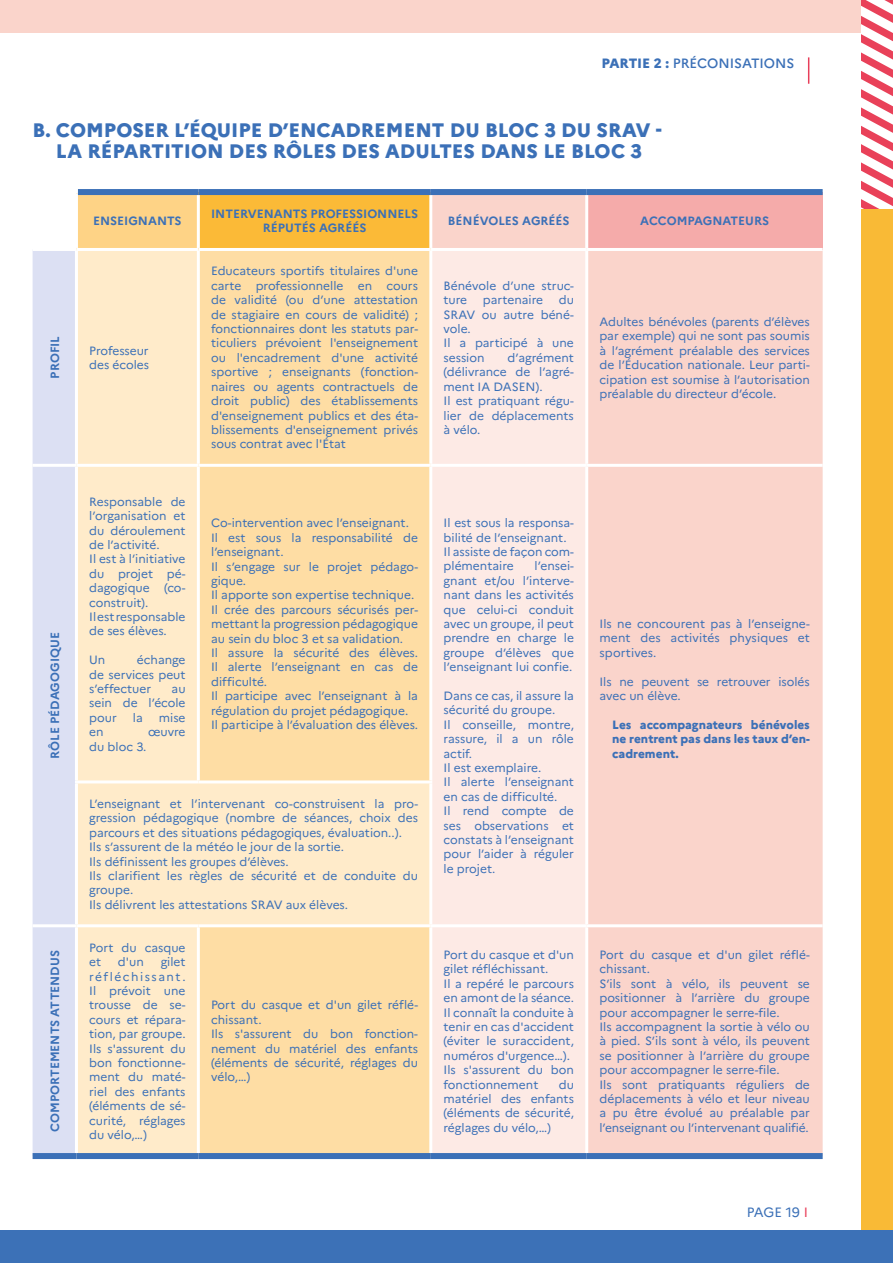
<style>
.page{position:relative;width:893px;height:1263px;background:#fff}
.page>*{position:absolute;margin:0;border:0;box-sizing:border-box;transform-origin:0 0}
.t1{font:800 19.5px/21px "Marianne";color:#3b70b7;text-align:center}
.t2{font:500 13.5px "Marianne";letter-spacing:-.005em;color:#3b70b7}
.t3{font:13.5px "Marianne";letter-spacing:-.015em;color:#3b70b7}
.t4{font:12px/14.4px "Marianne";color:#3b70b7}
.t5{font:700 12px/14.4px "Marianne";color:#3b70b7;text-align:center}
.t6{font:800 12px/14.4px "Marianne";color:#3b70b7;text-align:justify}
.s1{font-weight:800}
.s2{color:#e83f5a}
</style>
<div class="page">
<svg style="left:861px;top:0;width:32px;height:209px"></svg>
<div style="left:861px;top:209px;width:32px;height:1041px;background:#f9ba36"></div>
<div style="left:0;top:1231px;width:893px;height:32px;background:#3c71b7"></div>
<div style="left:0;top:0;width:861px;height:32px;background:#fad4cb"></div>
<svg style="left:808px;top:57px;width:1px;height:27px"></svg>
<div style="left:76px;top:192px;width:122px;height:57px;background:#fed386"></div>
<div style="left:198px;top:192px;width:233px;height:57px;background:#fbba37"></div>
<div style="left:432px;top:195px;width:391px;height:958px;background:#fad4cb"></div>
<div style="left:587px;top:192px;width:236px;height:57px;background:#f5abaa"></div>
<div style="left:33px;top:251px;width:42px;height:902px;background:#dce0f3"></div>
<div style="left:78px;top:251px;width:120px;height:902px;background:#ffebca"></div>
<svg style="left:198px;top:251px;width:231px;height:902px;background:#fedfaa"></svg>
<div style="left:432px;top:251px;width:153px;height:902px;background:#fdeae5"></div>
<hr style="left:33px;top:191px;width:45px;height:3px;background:#fff">
<hr style="left:75px;top:194px;width:3px;height:54px;background:#fff">
<hr style="left:197px;top:195px;width:3px;height:53px;background:#fff">
<hr style="left:429px;top:195px;width:3px;height:53px;background:#fff">
<hr style="left:585px;top:195px;width:3px;height:53px;background:#fff">
<hr style="left:76px;top:248px;width:122px;height:3px;background:#fff">
<hr style="left:198px;top:248px;width:233px;height:3px;background:#fff">
<hr style="left:197px;top:251px;width:3px;height:213px;background:#fff">
<hr style="left:431px;top:248px;width:156px;height:3px;background:#fff">
<hr style="left:587px;top:248px;width:236px;height:3px;background:#fff">
<hr style="left:585px;top:251px;width:3px;height:213px;background:#fff">
<hr style="left:33px;top:464px;width:43px;height:3px;background:#fff">
<hr style="left:76px;top:464px;width:122px;height:3px;background:#fff">
<hr style="left:198px;top:464px;width:233px;height:3px;background:#fff">
<hr style="left:197px;top:467px;width:3px;height:313px;background:#fff">
<hr style="left:431px;top:464px;width:156px;height:3px;background:#fff">
<hr style="left:587px;top:464px;width:236px;height:3px;background:#fff">
<hr style="left:585px;top:467px;width:3px;height:315px;background:#fff">
<hr style="left:75px;top:780px;width:123px;height:3px;background:#fff">
<hr style="left:198px;top:780px;width:234px;height:3px;background:#fff">
<hr style="left:585px;top:782px;width:3px;height:142px;background:#fff">
<hr style="left:33px;top:924px;width:43px;height:3px;background:#fff">
<hr style="left:76px;top:924px;width:122px;height:3px;background:#fff">
<hr style="left:198px;top:924px;width:233px;height:3px;background:#fff">
<hr style="left:197px;top:927px;width:3px;height:226px;background:#fff">
<hr style="left:431px;top:924px;width:156px;height:3px;background:#fff">
<hr style="left:587px;top:924px;width:236px;height:3px;background:#fff">
<hr style="left:585px;top:927px;width:3px;height:226px;background:#fff">
<div style="left:78px;top:189px;width:120px;height:6px;background:#3b70b7"></div>
<div style="left:198px;top:189px;width:233px;height:6px;background:#3b70b7"></div>
<div style="left:431px;top:189px;width:156px;height:6px;background:#3b70b7"></div>
<div style="left:587px;top:189px;width:236px;height:6px;background:#3b70b7"></div>
<div style="left:33px;top:1153px;width:43px;height:6px;background:#3b70b7"></div>
<div style="left:76px;top:1153px;width:122px;height:6px;background:#3b70b7"></div>
<div style="left:198px;top:1153px;width:233px;height:6px;background:#3b70b7"></div>
<div style="left:431px;top:1153px;width:156px;height:6px;background:#3b70b7"></div>
<div style="left:587px;top:1153px;width:236px;height:6px;background:#3b70b7"></div>
<p class="t2" style="left:601px;top:54px;width:195px"><span class="s1">PARTIE 2 :</span> PRÉCONISATIONS</p>
<h1 class="t1" style="left:33px;top:119px;width:631px">B. COMPOSER L’ÉQUIPE D’ENCADREMENT DU BLOC 3 DU SRAV -<br>LA RÉPARTITION DES RÔLES DES ADULTES DANS LE BLOC 3</h1>
<p class="t5" style="left:93px;top:214px;width:90px">ENSEIGNANTS</p>
<p class="t5" style="left:211px;top:207px;width:208px">INTERVENANTS PROFESSIONNELS<br>RÉPUTÉS AGRÉÉS</p>
<p class="t5" style="left:448px;top:214px;width:123px">BÉNÉVOLES AGRÉÉS</p>
<p class="t5" style="left:640px;top:214px;width:130px">ACCOMPAGNATEURS</p>
<p class="t5" style="left:48px;top:379px;width:44px;rotate:-90deg">PROFIL</p>
<p class="t4" style="left:89px;top:343px;width:61px">Professeur des écoles</p>
<p class="t4" style="left:211px;top:264px;width:208px;text-align:justify">Educateurs sportifs titulaires d'une carte professionnelle en cours de validité (ou d’une attestation de stagiaire en cours de validité) ; fonctionnaires dont les statuts par&shy;ticuliers prévoient l'enseignement ou l'encadrement d'une activité sportive ; enseignants (fonction&shy;naires ou agents contractuels de droit public) des établissements d'enseignement publics et des éta&shy;blissements d'enseignement privés sous contrat avec l'État</p>
<p class="t4" style="left:444px;top:278px;width:132px">Bénévole d’une struc&shy;ture</p>
<p class="t4" style="left:483px;top:293px;width:62px">partenaire</p>
<p class="t4" style="left:444px;top:293px;width:132px;text-indent:115px">du<br>SRAV ou autre béné&shy;vole.<br>Il a participé à une session</p>
<p class="t4" style="left:444px;top:350px;width:132px;text-indent:64px">d’agrément (délivrance de l’agré&shy;ment IA DASEN).<br>Il est pratiquant régu&shy;lier de déplacements à vélo.</p>
<p class="t5" style="left:48px;top:759px;width:128px;rotate:-90deg">RÔLE PÉDAGOGIQUE</p>
<p class="t4" style="left:89px;top:494px;width:98px">Responsable de l’organisation et du déroulement de l’activité.<br>Il est à l’initiative du projet pé&shy;dagogique (co&shy;construit).<br>Il est responsable de ses élèves.</p>
<p class="t4" style="left:89px;top:653px;width:18px">Un</p>
<p class="t4" style="left:211px;top:516px;width:208px">Co-intervention avec l’enseignant.<br>Il est sous la responsabilité de l’enseignant.<br>Il s’engage sur le projet pédago&shy;gique.<br>Il apporte son expertise technique.<br>Il crée des parcours sécurisés per&shy;mettant la progression pédagogique au sein du bloc 3 et sa validation.<br>Il assure la sécurité des élèves.<br>Il alerte l’enseignant en cas de difficulté.<br>Il participe avec l’enseignant à la régulation du projet pédagogique.<br>Il participe à l’évaluation des élèves.</p>
<p class="t4" style="left:444px;top:516px;width:132px">Il est sous la responsa&shy;bilité de l’enseignant.<br>Il assiste de façon com&shy;plémentaire</p>
<p class="t4" style="left:444px;top:559px;width:132px;text-align:justify;text-indent:91px">l’ensei&shy;gnant et/ou l’interve&shy;nant dans les activités que celui-ci conduit avec un groupe, il peut prendre en charge le groupe d’élèves que l’enseignant lui confie.</p>
<p class="t4" style="left:444px;top:688px;width:132px">Dans ce cas, il assure la sécurité du groupe.<br>Il conseille, montre, rassure, il a un rôle actif.<br>Il est exemplaire.<br>Il alerte l’enseignant en cas de difficulté.<br>Il rend compte de ses observations et constats à l’enseignant pour l’aider à réguler le projet.</p>
<p class="t4" style="left:89px;top:653px;width:98px;text-align:justify;text-indent:48px">échange de services peut s’effectuer</p>
<p class="t4" style="left:89px;top:681px;width:98px;text-align:justify;text-indent:82px">au sein de l’école pour</p>
<p class="t4" style="left:133px;top:710px;width:11px">la</p>
<p class="t4" style="left:159px;top:710px;width:28px">mise</p>
<p class="t4" style="left:89px;top:725px;width:16px">en</p>
<p class="t4" style="left:148px;top:725px;width:39px">œuvre</p>
<p class="t4" style="left:89px;top:739px;width:59px">du bloc 3.</p>
<p class="t4" style="left:89px;top:796px;width:330px">L’enseignant et l’intervenant co-construisent la pro&shy;gression pédagogique (nombre de séances, choix des parcours et des situations pédagogiques, évaluation..).<br>Ils s’assurent de la météo le jour de la sortie.<br>Ils définissent les groupes d’élèves.<br>Ils clarifient les règles de sécurité et de conduite du groupe.<br>Ils délivrent les attestations SRAV aux élèves.</p>
<p class="t5" style="left:48px;top:1131px;width:183px;rotate:-90deg">COMPORTEMENTS ATTENDUS</p>
<p class="t4" style="left:89px;top:940px;width:98px">Port du casque et</p>
<p class="t4" style="left:89px;top:955px;width:98px;text-align:justify;text-indent:71px">gilet réfléchissant.<br>Il prévoit une trousse de se&shy;cours et répara&shy;tion, par groupe.<br>Ils s'assurent du bon fonctionne&shy;ment du maté&shy;riel des enfants (éléments de sé&shy;curité, réglages du vélo,…)</p>
<p class="t4" style="left:118px;top:955px;width:27px">d'un</p>
<p class="t4" style="left:211px;top:998px;width:208px">Port du casque et d'un gilet réflé&shy;chissant.<br>Ils s'assurent du bon fonction&shy;nement du matériel des enfants (éléments de sécurité, réglages du vélo,…)</p>
<p class="t4" style="left:444px;top:947px;width:132px">Port du casque et d'un gilet réfléchissant.<br>Il a repéré le parcours en amont de la séance.<br>Il connaît la conduite à tenir en cas d'accident (éviter le suraccident, numéros d'urgence…).<br>Ils s'assurent du bon fonctionnement</p>
<p class="t4" style="left:444px;top:1077px;width:132px;text-align:justify;text-indent:115px">du matériel des enfants (éléments de sécurité, réglages du vélo,…)</p>
<p class="t4" style="left:599px;top:314px;width:212px;text-align:justify">Adultes bénévoles (parents d’élèves par exemple) qui ne sont pas soumis à l’agrément préalable des services de l’Éducation nationale. Leur parti&shy;cipation est soumise à l’autorisation préalable du directeur d’école.</p>
<p class="t4" style="left:599px;top:616px;width:212px;text-align:justify">Ils ne concourent pas à l’enseigne&shy;ment des activités physiques et sportives.</p>
<p class="t4" style="left:599px;top:674px;width:212px">Ils ne peuvent se retrouver isolés avec un élève.</p>
<p class="t6" style="left:612px;top:717px;width:199px">Les accompagnateurs bénévoles ne rentrent pas dans les taux d’en&shy;cadrement.</p>
<p class="t4" style="left:599px;top:947px;width:212px">Port du casque et d'un gilet réflé&shy;chissant.<br>S’ils sont à vélo, ils peuvent se positionner à l’arrière du groupe pour accompagner le serre-file.<br>Ils accompagnent la sortie à vélo ou à pied. S’ils sont à vélo, ils peuvent se positionner à l’arrière du groupe pour accompagner le serre-file.<br>Ils sont pratiquants réguliers de déplacements à vélo et leur niveau a pu être évolué au préalable par l’enseignant ou l’intervenant qualifié.</p>
<p class="t3" style="left:747px;top:1204px;width:63px">PAGE 19 <span class="s2">I</span></p>
</div>
